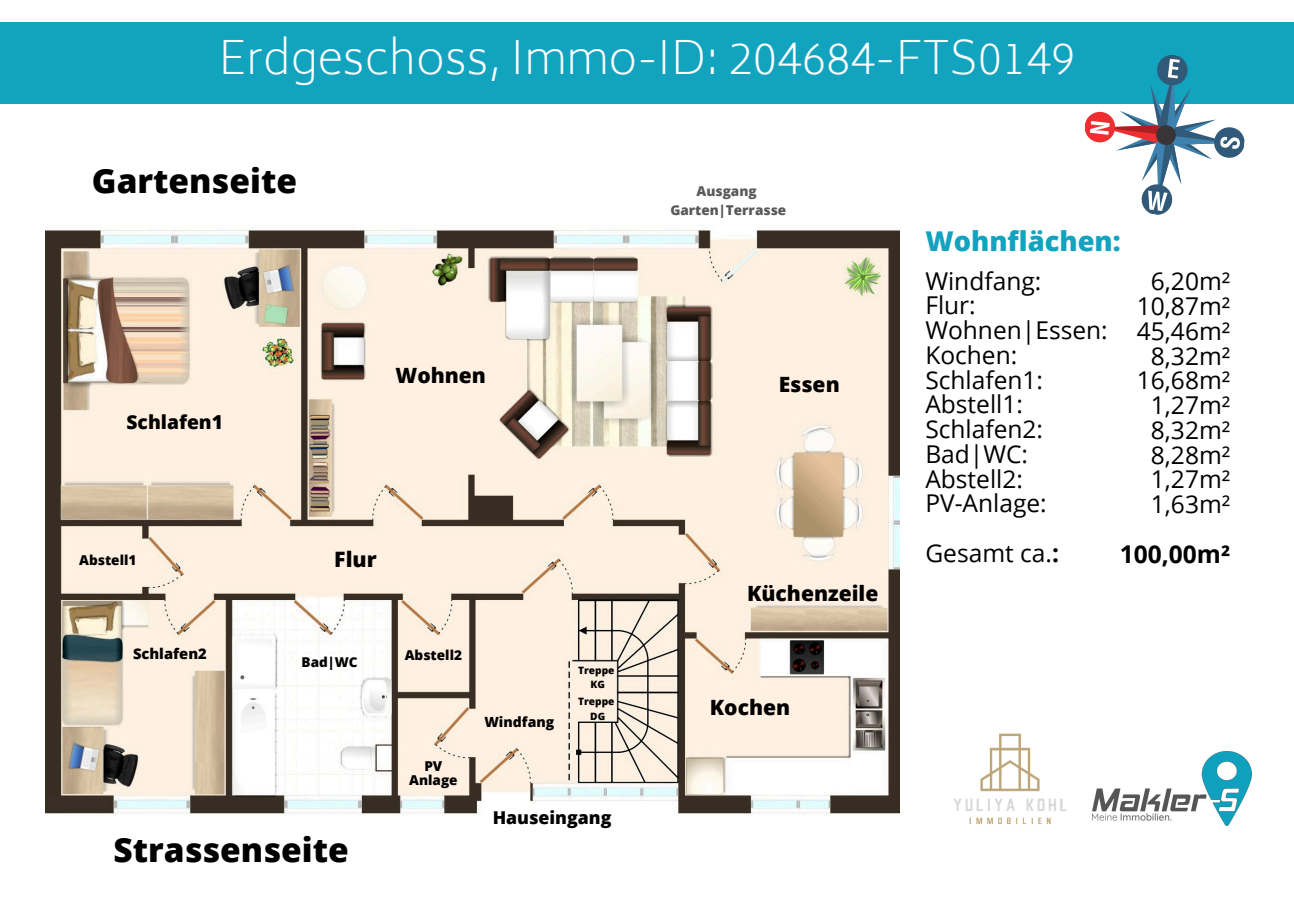
<style>
.page{position:relative;width:1294px;height:915px;background:#fff}
.page>*{position:absolute;margin:0;border:0;box-sizing:border-box;transform-origin:0 0}
.t1{font:200 44.47px "Biryani";color:#fefefe}
.t2{font:800 33.45px "Open Sans";color:#000}
.t3{font:800 27.3px "Open Sans";color:#12a3bf}
.t4{font:24.53px/24.8px "Open Sans";color:#000}
.t5{font:700 24.53px "Open Sans";color:#000}
.t6{font:800 21.23px "Open Sans";color:#000}
.t7{font:800 21.08px "Open Sans";color:#000}
.t8{font:800 19.2px "Open Sans";color:#000}
.t9{font:800 17.7px "Open Sans";color:#000}
.t10{font:800 14.7px "Open Sans";color:#000}
.t11{font:800 14.02px "Open Sans";color:#000}
.t12{font:800 13.58px "Open Sans";color:#000}
.t13{font:800 13.58px "Open Sans";color:#5a5a5a}
.t14{font:800 10.12px "Open Sans";color:#000}
.s1{font-weight:700}
</style>
<div class="page">
<div style="left:0;top:23px;width:1294px;height:81px;background:#12a3bf"></div>
<img style="left:45px;top:230px;width:854px;height:584px">
<svg style="left:1084px;top:55px;width:161px;height:160px"></svg>
<div style="left:50px;top:797px;width:59px;height:11px;background:#3a2f27"></div>
<img style="left:1100px;top:751px;width:151px;height:74px">
<img style="left:954px;top:733px;width:146px;height:92px">
<p class="t1" style="left:218px;top:33px;width:858px">Erdgeschoss, Immo-ID: 204684-FTS0149</p>
<p class="t2" style="left:92px;top:157px;width:207px">Gartenseite</p>
<h6 class="t8" style="left:127px;top:408px;width:98px">Schlafen1</h6>
<p class="t7" style="left:395px;top:361px;width:92px">Wohnen</p>
<p class="t12" style="left:79px;top:550px;width:59px">Abstell1</p>
<p class="t6" style="left:334px;top:544px;width:44px">Flur</p>
<p class="t10" style="left:133px;top:643px;width:75px">Schlafen2</p>
<h4 class="t12" style="left:302px;top:652px;width:58px">Bad|WC</h4>
<h6 class="t2" style="left:113px;top:826px;width:237px">Strassenseite</h6>
<p class="t12" style="left:405px;top:645px;width:59px">Abstell2</p>
<h5 class="t12" style="left:424px;top:756px;width:20px">PV</h5>
<h5 class="t12" style="left:409px;top:770px;width:50px">Anlage</h5>
<h6 class="t11" style="left:484px;top:712px;width:71px">Windfang</h6>
<p class="t14" style="left:578px;top:663px;width:38px">Treppe</p>
<p class="t14" style="left:590px;top:677px;width:16px">KG</p>
<h3 class="t14" style="left:578px;top:694px;width:38px">Treppe</h3>
<h5 class="t14" style="left:590px;top:708px;width:16px">DG</h5>
<h6 class="t9" style="left:493px;top:805px;width:120px">Hauseingang</h6>
<p class="t13" style="left:696px;top:181px;width:62px">Ausgang</p>
<p class="t13" style="left:670px;top:200px;width:117px">Garten|Terrasse</p>
<h6 class="t7" style="left:778px;top:369px;width:63px">Essen</h6>
<h2 class="t7" style="left:747px;top:578px;width:133px">Küchenzeile</h2>
<p class="t7" style="left:710px;top:692px;width:82px">Kochen</p>
<p class="t3" style="left:925px;top:222px;width:197px">Wohnflächen:</p>
<p class="t4" style="left:925px;top:268px;width:184px">Windfang:<br>Flur:<br>Wohnen|Essen:<br>Kochen:<br>Schlafen1:<br>Abstell1:<br>Schlafen2:<br>Bad|WC:<br>Abstell2:<br>PV-Anlage:</p>
<h2 class="t4" style="left:925px;top:540px;width:135px">Gesamt ca.<span class="s1">:</span></h2>
<p class="t4" style="left:1137px;top:268px;width:95px;text-align:center">6,20m²<br>10,87m²<br>45,46m²<br>8,32m²<br>16,68m²<br>1,27m²<br>8,32m²<br>8,28m²<br>1,27m²<br>1,63m²</p>
<p class="t5" style="left:1120px;top:536px;width:112px">100,00m²</p>
</div>
